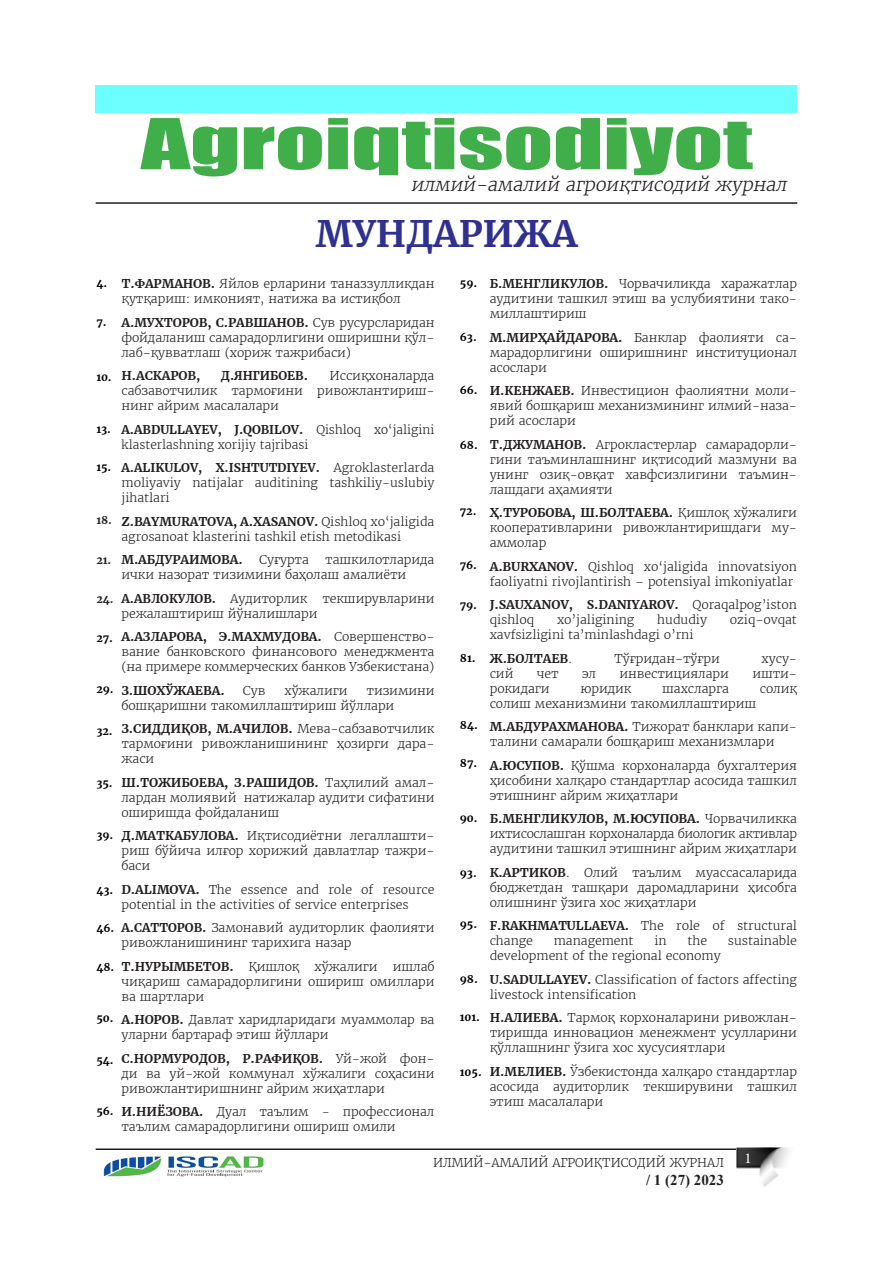
<style>
.page{position:relative;width:893px;height:1263px;background:#fff}
.page>*{position:absolute;margin:0;border:0;box-sizing:border-box;transform-origin:0 0}
.t1{font:700 36px "Merriweather";color:#2e3092}
.t2{font:italic 300 18px "Merriweather";color:#231f20}
.t3{font:700 15px "Times New Roman";color:#231f20}
.t4{font:15px "Minion Pro";color:#fff}
.t5{font:300 12px/15px "Merriweather";color:#231f20;text-align:justify}
.t6{font:700 12px/15px "Merriweather";color:#231f20}
.t7{font:700 10.5px "Merriweather";color:#000}
.t8{font:700 10.5px "Merriweather";color:#231f20}
.s1{font-weight:700}
.s2{font-weight:300}
</style>
<div class="page">
<div style="left:96px;top:85px;width:701px;height:28px;background:#6bffff"></div>
<hr style="left:96px;top:1148px;width:698px;height:2px;background:#231f20">
<img style="left:737px;top:1147px;width:57px;height:40px">
<img style="left:103px;top:1156px;width:161px;height:21px">
<svg style="left:140px;top:118px;width:613px;height:58px"></svg>
<hr style="left:96px;top:202px;width:701px;height:2px;background:#231f20">
<p class="t2" style="left:411px;top:173px;width:381px">илмий-амалий агроиқтисодий журнал</p>
<p class="t1" style="left:316px;top:212px;width:263px">МУНДАРИЖА</p>
<p class="t5" style="left:121px;top:276px;width:315px"><span class="s1">Т.ФАРМАНОВ.</span> Яйлов ерларини таназзулликдан қутқариш: имконият, натижа ва истиқбол</p>
<p class="t5" style="left:121px;top:315px;width:315px"><span class="s1">А.МУХТОРОВ, С.РАВШАНОВ.</span> Сув русурсларидан фойдаланиш самарадорлигини оширишни қўл&shy;лаб-қувватлаш (хориж тажрибаси)</p>
<p class="t6" style="left:121px;top:368px;width:81px">Н.АСКАРОВ,</p>
<p class="t6" style="left:221px;top:368px;width:89px">Д.ЯНГИБОЕВ.</p>
<p class="t7" style="left:96px;top:276px;width:12px">4.</p>
<p class="t7" style="left:96px;top:316px;width:12px">7.</p>
<p class="t5" style="left:121px;top:368px;width:315px;text-indent:208px">Иссиқхоналарда сабзавотчилик тармоғини ривожлантириш&shy;нинг айрим масалалари</p>
<p class="t5" style="left:121px;top:422px;width:314px"><span class="s1">A.ABDULLAYEV, J.QОBILОV.</span> Qishlоq xо‘jаligini klаsterlаshning xоrijiy tаjribаsi</p>
<p class="t5" style="left:121px;top:460px;width:315px"><span class="s1">A.ALIKULOV, X.ISHTUTDIYEV.</span> Agroklasterlarda moliyaviy natijalar auditining tashkiliy-uslubiy jihatlari</p>
<p class="t5" style="left:121px;top:514px;width:315px"><span class="s1">Z.BAYMURATOVA, A.XASANOV.</span> Qishloq xo‘jaligida agrosanoat klasterini tashkil etish metodikasi</p>
<p class="t6" style="left:121px;top:552px;width:123px">М.АБДУРАИМОВА.</p>
<p class="t5" style="left:259px;top:552px;width:51px">Суғурта</p>
<p class="t7" style="left:96px;top:371px;width:17px">10.</p>
<p class="t7" style="left:96px;top:423px;width:16px">13.</p>
<p class="t7" style="left:96px;top:461px;width:17px">15.</p>
<p class="t8" style="left:96px;top:514px;width:17px">18.</p>
<p class="t8" style="left:96px;top:554px;width:17px">21.</p>
<p class="t8" style="left:96px;top:593px;width:19px">24.</p>
<p class="t7" style="left:96px;top:631px;width:18px">27.</p>
<p class="t5" style="left:121px;top:552px;width:315px;text-indent:204px">ташкилотларида ички назорат тизимини баҳолаш амалиёти</p>
<p class="t5" style="left:121px;top:591px;width:315px"><span class="s1">А.АВЛОКУЛОВ.</span> Аудиторлик текширувларини режалаштириш йўналишлари</p>
<p class="t5" style="left:121px;top:629px;width:315px"><span class="s1">А.АЗЛАРОВА, Э.МАХМУДОВА.</span> Совершенство&shy;вание банковского финансового менеджмента (на примере коммерческих банков Узбекистана)</p>
<p class="t6" style="left:121px;top:683px;width:105px">З.ШОХЎЖАЕВА.</p>
<p class="t5" style="left:243px;top:683px;width:24px">Сув</p>
<p class="t5" style="left:284px;top:683px;width:65px">хўжалиги</p>
<p class="t7" style="left:96px;top:682px;width:19px">29.</p>
<p class="t7" style="left:96px;top:724px;width:18px">32.</p>
<p class="t5" style="left:121px;top:683px;width:315px;text-indent:245px">тизимини бошқаришни такомиллаштириш йўллари</p>
<p class="t5" style="left:121px;top:721px;width:315px"><span class="s1">З.СИДДИҚОВ, М.АЧИЛОВ.</span> Мева-сабзавотчилик тармоғини ривожланишининг ҳозирги дара&shy;жаси</p>
<p class="t5" style="left:121px;top:775px;width:315px"><span class="s1">Ш.ТОЖИБОЕВА, З.РАШИДОВ.</span> Таҳлилий амал&shy;лардан молиявий натижалар аудити сифатини оширишда фойдаланиш</p>
<p class="t5" style="left:121px;top:828px;width:315px"><span class="s1">Д.МАТКАБУЛОВА.</span> Иқтисодиётни легаллашти&shy;риш бўйича илғор хорижий давлатлар тажри&shy;баси</p>
<p class="t5" style="left:121px;top:882px;width:315px"><span class="s1">D.ALIMOVA.</span> The essence and role of resource potential in the activities of service enterprises</p>
<p class="t5" style="left:121px;top:920px;width:315px"><span class="s1">А.САТТОРОВ.</span> Замонавий аудиторлик фаолияти ривожланишининг тарихига назар</p>
<p class="t6" style="left:121px;top:959px;width:179px">Т.НУРЫМБЕТОВ. <span class="s2">Қишлоқ</span></p>
<p class="t7" style="left:96px;top:777px;width:18px">35.</p>
<p class="t7" style="left:96px;top:829px;width:19px">39.</p>
<p class="t7" style="left:96px;top:884px;width:19px">43.</p>
<p class="t7" style="left:96px;top:922px;width:19px">46.</p>
<p class="t7" style="left:96px;top:961px;width:20px">48.</p>
<p class="t5" style="left:121px;top:959px;width:315px;text-indent:193px">хўжалиги ишлаб чиқариш самарадорлигини ошириш омиллари ва шартлари</p>
<p class="t5" style="left:121px;top:1012px;width:315px"><span class="s1">А.НОРОВ.</span> Давлат харидларидаги муаммолар ва уларни бартараф этиш йўллари</p>
<p class="t5" style="left:121px;top:1051px;width:315px"><span class="s1">С.НОРМУРОДОВ, Р.РАФИҚОВ.</span> Уй-жой фон&shy;ди ва уй-жой коммунал хўжалиги соҳасини ривожлантиришнинг айрим жиҳатлари</p>
<p class="t5" style="left:121px;top:1104px;width:315px"><span class="s1">И.НИЁЗОВА.</span> Дуал таълим - профессионал таълим самарадорлигини ошириш омили</p>
<p class="t7" style="left:96px;top:1012px;width:19px">50.</p>
<p class="t7" style="left:96px;top:1054px;width:19px">54.</p>
<p class="t7" style="left:96px;top:1105px;width:19px">56.</p>
<p class="t7" style="left:460px;top:276px;width:19px">59.</p>
<p class="t7" style="left:460px;top:330px;width:19px">63.</p>
<p class="t7" style="left:460px;top:383px;width:19px">66.</p>
<p class="t7" style="left:460px;top:438px;width:20px">68.</p>
<p class="t7" style="left:460px;top:504px;width:18px">72.</p>
<p class="t7" style="left:460px;top:559px;width:19px">76.</p>
<p class="t7" style="left:460px;top:599px;width:19px">79.</p>
<p class="t7" style="left:460px;top:651px;width:17px">81.</p>
<p class="t7" style="left:460px;top:719px;width:20px">84.</p>
<p class="t7" style="left:460px;top:757px;width:19px">87.</p>
<p class="t7" style="left:460px;top:812px;width:19px">90.</p>
<p class="t7" style="left:460px;top:867px;width:19px">93.</p>
<p class="t7" style="left:460px;top:918px;width:19px">95.</p>
<p class="t7" style="left:460px;top:973px;width:20px">98.</p>
<p class="t7" style="left:460px;top:1011px;width:22px">101.</p>
<p class="t7" style="left:460px;top:1066px;width:24px">105.</p>
<p class="t5" style="left:490px;top:276px;width:309px"><span class="s1">Б.МЕНГЛИКУЛОВ.</span> Чорвачиликда харажатлар аудитини ташкил этиш ва услубиятини тако&shy;миллаштириш</p>
<p class="t5" style="left:490px;top:330px;width:309px"><span class="s1">М.МИРҲАЙДАРОВА.</span> Банклар фаолияти са&shy;марадорлигини оширишнинг институционал асослари</p>
<p class="t5" style="left:490px;top:383px;width:309px"><span class="s1">И.КЕНЖАЕВ.</span> Инвестицион фаолиятни моли&shy;явий бошқариш механизмининг илмий-наза&shy;рий асослари</p>
<p class="t5" style="left:490px;top:437px;width:309px"><span class="s1">Т.ДЖУМАНOВ.</span> Агрокластерлар самарадорли&shy;гини таъминлашнинг иқтисодий мазмуни ва унинг озиқ-овқат хавфсизлигини таъмин&shy;лашдаги аҳамияти</p>
<p class="t5" style="left:490px;top:505px;width:309px"><span class="s1">Ҳ.ТУРОБОВА, Ш.БОЛТАЕВА.</span> Қишлоқ хўжалиги кооперативларини ривожлантиришдаги му&shy;аммолар</p>
<p class="t5" style="left:490px;top:559px;width:309px"><span class="s1">A.BURXANOV.</span> Qishloq xo‘jaligida innovatsiyon faoliyatni rivojlantirish – potensiyal imkoniyatlar</p>
<p class="t6" style="left:490px;top:597px;width:309px">J.SAUXANOV, S.DANIYAROV. <span class="s2">Qoraqalpog’iston qishloq</span></p>
<p class="t5" style="left:557px;top:612px;width:79px">xo’jaligining</p>
<p class="t5" style="left:657px;top:612px;width:51px">hududiy</p>
<p class="t5" style="left:730px;top:612px;width:69px">oziq-ovqat</p>
<p class="t5" style="left:490px;top:627px;width:206px">xavfsizligini ta’minlashdagi o’rni</p>
<p class="t6" style="left:490px;top:651px;width:84px">Ж.БОЛТАЕВ<span class="s2">.</span></p>
<p class="t5" style="left:614px;top:651px;width:107px">Тўғридан-тўғри</p>
<p class="t5" style="left:762px;top:651px;width:37px">хусу-</p>
<p class="t5" style="left:490px;top:666px;width:25px">сий</p>
<p class="t5" style="left:537px;top:666px;width:24px">чет</p>
<p class="t5" style="left:582px;top:666px;width:16px">эл</p>
<p class="t5" style="left:619px;top:666px;width:111px">инвестициялари</p>
<p class="t5" style="left:752px;top:666px;width:46px">ишти-</p>
<p class="t5" style="left:490px;top:681px;width:62px">рокидаги</p>
<p class="t5" style="left:580px;top:681px;width:53px">юридик</p>
<p class="t5" style="left:662px;top:681px;width:68px">шахсларга</p>
<p class="t5" style="left:760px;top:681px;width:39px">солиқ</p>
<p class="t5" style="left:490px;top:696px;width:268px">солиш механизмини такомиллаштириш</p>
<p class="t5" style="left:490px;top:719px;width:309px"><span class="s1">М.АБДУРАХМАНОВА.</span> Тижорат банклари капи&shy;талини самарали бошқариш механизмлари</p>
<p class="t5" style="left:490px;top:758px;width:309px"><span class="s1">А.ЮСУПОВ.</span> Қўшма корхоналарда бухгалтерия ҳисобини халқаро стандартлар асосида ташкил этишнинг айрим жиҳатлари</p>
<p class="t5" style="left:490px;top:811px;width:309px"><span class="s1">Б.МЕНГЛИКУЛОВ, М.ЮСУПОВА.</span> Чорвачиликка ихтисослашган корхоналарда биологик активлар аудитини ташкил этишнинг айрим жиҳатлари</p>
<p class="t5" style="left:490px;top:865px;width:309px"><span class="s1">К.АРТИКОВ</span>. Олий таълим муассасаларида бюджетдан ташқари даромадларини ҳисобга олишнинг ўзига хос жиҳатлари</p>
<p class="t5" style="left:490px;top:918px;width:309px"><span class="s1">F.RAKHMATULLAEVA.</span> The role of structural change</p>
<p class="t5" style="left:554px;top:933px;width:82px">management</p>
<p class="t5" style="left:654px;top:933px;width:14px">in</p>
<p class="t5" style="left:688px;top:933px;width:21px">the</p>
<p class="t5" style="left:728px;top:933px;width:71px">sustainable</p>
<p class="t5" style="left:490px;top:948px;width:232px">development of the regional economy</p>
<p class="t5" style="left:490px;top:972px;width:309px"><span class="s1">U.SADULLAYEV.</span> Classification of factors affecting livestock intensification</p>
<p class="t5" style="left:490px;top:1010px;width:309px"><span class="s1">Н.АЛИЕВА.</span> Тармоқ корхоналарини ривожлан&shy;тиришда инновацион менежмент усулларини қўллашнинг ўзига хос хусусиятлари</p>
<p class="t5" style="left:490px;top:1064px;width:309px"><span class="s1">И.МЕЛИЕВ.</span> Ўзбекистонда халқаро стандартлар асосида аудиторлик текширувини ташкил этиш масалалари</p>
<p class="t5" style="left:433px;top:1155px;width:292px">ИЛМИЙ-АМАЛИЙ АГРОИҚТИСОДИЙ ЖУРНАЛ</p>
<p class="t3" style="left:646px;top:1169px;width:79px">/ 1 (27) 2023</p>
<p class="t4" style="left:744px;top:1148px;width:9px">1</p>
</div>
